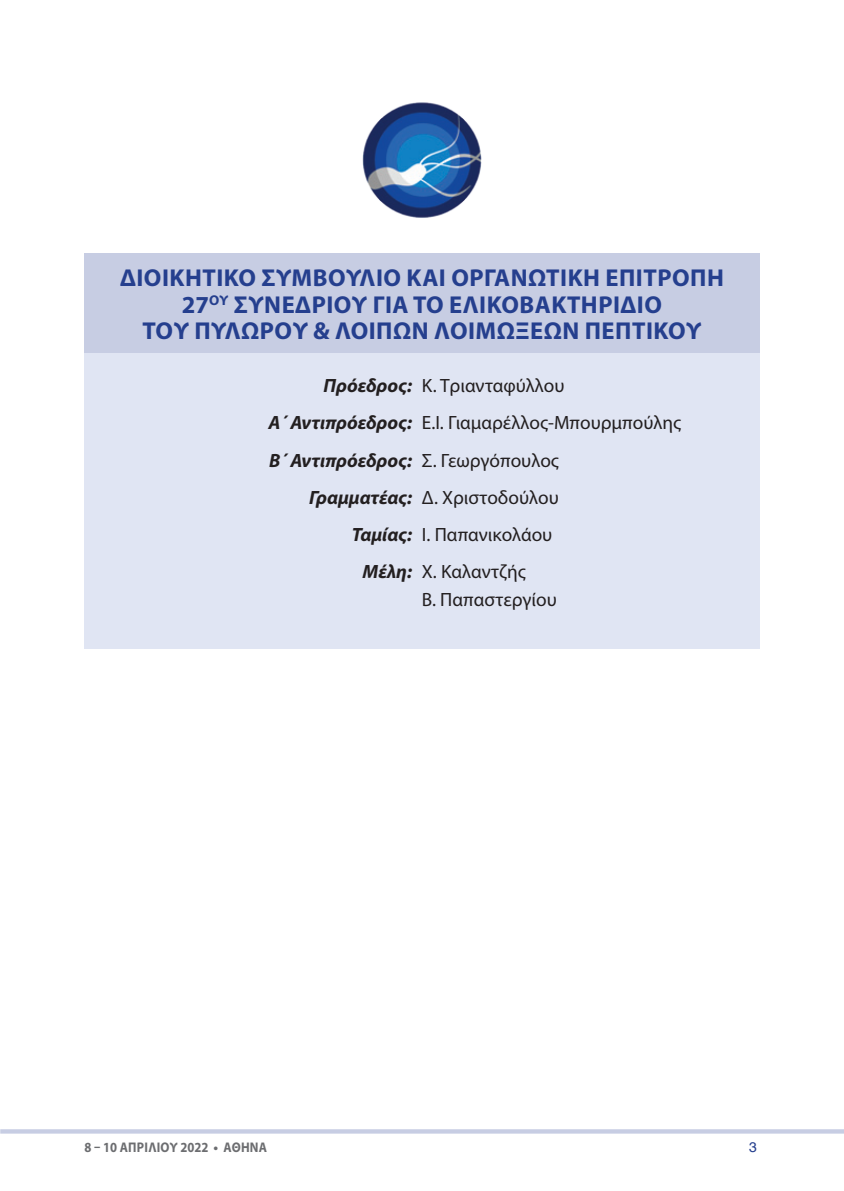
<style>
.page{position:relative;width:844px;height:1191px;background:#fff}
.page>*{position:absolute;margin:0;border:0;box-sizing:border-box;transform-origin:0 0}
.t1{font:700 24.5px "Myriad Pro";letter-spacing:.02em;color:#253f8e}
.t2{font:19.25px "Myriad Pro";color:#231f20}
.t3{font:italic 700 19.25px "Myriad Pro";color:#231f20}
.t4{font:700 14px "Myriad Pro";letter-spacing:.02em;color:#6c6d70;scale:.9 1}
.t5{font:14px "UB Helvetica";color:#253f8e}
.s1{font-weight:700;font-style:italic}
.s2{font-weight:400;font-style:normal}
</style>
<div class="page">
<svg style="left:1px;top:1129px;width:842px;height:4px;background:#cad0e4"></svg>
<div style="left:84px;top:351px;width:675px;height:298px;background:#e0e5f3"></div>
<div style="left:84px;top:254px;width:675px;height:99px;background:#c7cde3"></div>
<img style="left:362px;top:102px;width:120px;height:116px">
<p class="t1" style="left:120px;top:262px;width:31px">Διοικητικό</p>
<p class="t1" style="left:261px;top:262px;width:82px">Συμ βούλιο</p>
<p class="t1" style="left:406px;top:262px;width:14px">και</p>
<p class="t1" style="left:451px;top:262px;width:33px">Οργαν</p>
<p class="t1" style="left:528px;top:262px;width:33px">ωτική</p>
<p class="t1" style="left:605px;top:262px;width:30px">Επιτροπή</p>
<p class="t1" style="left:182px;top:288px;width:83px">27<sup>ου</sup> Συνεδρίου</p>
<p class="t1" style="left:372px;top:288px;width:105px">για το Ελικο</p>
<p class="t1" style="left:519px;top:288px;width:31px">βακτηρίδιο</p>
<p class="t1" style="left:142px;top:315px;width:17px">του</p>
<p class="t1" style="left:194px;top:315px;width:16px">πυλ</p>
<p class="t1" style="left:241px;top:315px;width:36px">ωρού</p>
<p class="t1" style="left:313px;top:315px;width:39px">&amp; λοιπών</p>
<p class="t1" style="left:434px;top:315px;width:17px">λοιμώ</p>
<p class="t1" style="left:515px;top:315px;width:85px">ξεων πεπτικού</p>
<p class="t2" style="left:323px;top:374px;width:242px"><span class="s1">Πρόεδρος:</span> Κ. Τριανταφύλλου</p>
<p class="t2" style="left:268px;top:411px;width:414px"><span class="s1">Α΄ Αντιπρόεδρος:</span> Ε.Ι. Γιαμαρέλλος-Μπουρμπούλης</p>
<p class="t3" style="left:269px;top:447px;width:291px">Β΄ Αντιπρόεδρος: <span class="s2">Σ. Γεωργόπουλος</span></p>
<p class="t2" style="left:309px;top:485px;width:251px"><span class="s1">Γραμματέας:</span> Δ. Χριστοδούλου</p>
<p class="t2" style="left:351px;top:522px;width:202px"><span class="s1">Ταμίας:</span> Ι. Παπανικολάου</p>
<p class="t2" style="left:362px;top:559px;width:165px"><span class="s1">Μέλη:</span> Χ. Καλαντζής</p>
<p class="t2" style="left:422px;top:587px;width:136px">Β. Παπαστεργίου</p>
<p class="t4" style="left:84px;top:1138px;width:204px">8 – 10 ΑΠΡΙΛΙΟΥ 2022 • ΑΘΗΝΑ</p>
<p class="t5" style="left:749px;top:1139px;width:9px">3</p>
</div>
